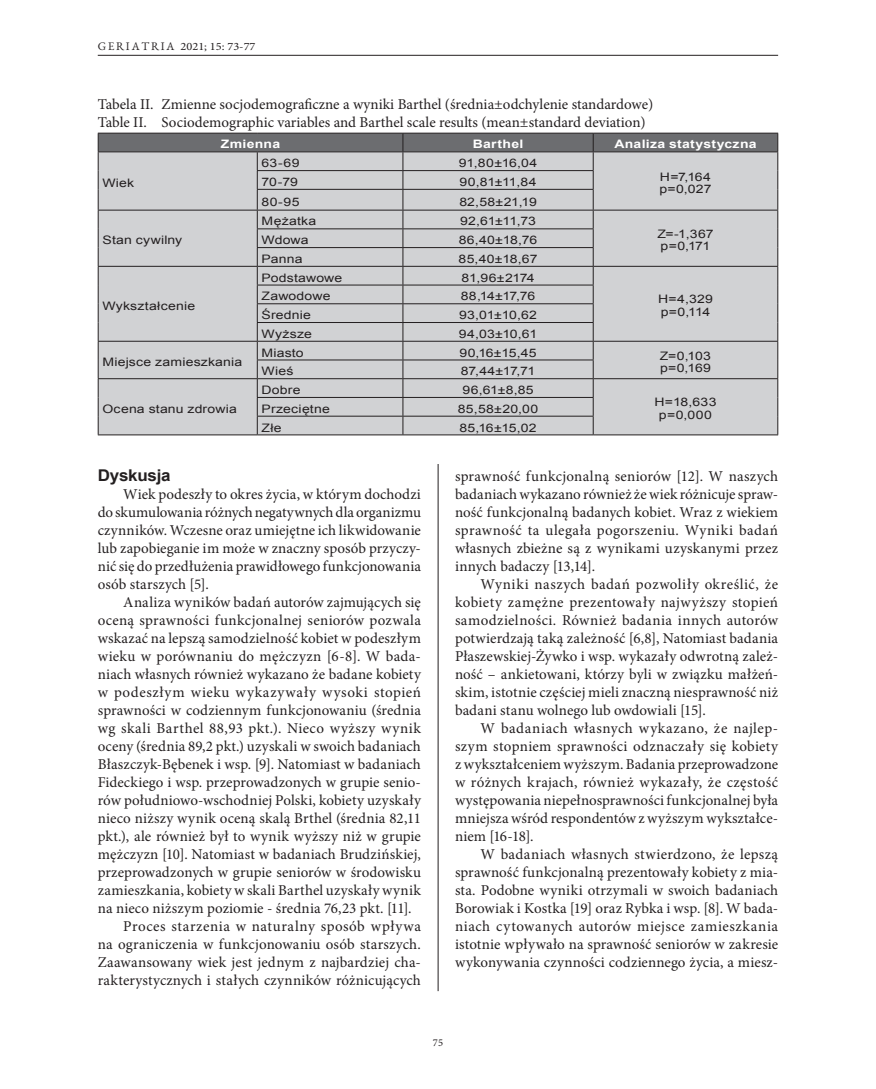
<style>
.page{position:relative;width:876px;height:1089px;background:#fff}
.page>*{position:absolute;margin:0;border:0;box-sizing:border-box;transform-origin:0 0}
.t1{font:700 16.2px "Arial";letter-spacing:-.015em;color:#231f20;scale:1.05 1}
.t2{font:15px/18px "Minion Pro";letter-spacing:.01em;color:#231f20;text-align:justify}
.t3{font:15px "Minion Pro";letter-spacing:.04em;color:#231f20}
.t4{font:15px "Minion Pro";letter-spacing:.045em;color:#231f20}
.t5{font:15px "Minion Pro";letter-spacing:.035em;color:#231f20}
.t6{font:11.7px/12.6px "Arial";letter-spacing:.01em;color:#231f20;scale:1.2 1}
.t7{font:700 11.7px "Arial";letter-spacing:.02em;color:#fff;scale:1.2 1}
.t8{font:11.25px "Minion Pro";color:#231f20;scale:1.1 1}
.t9{font:10.5px "Minion Pro";color:#231f20}
.s1{font-family:"EB Garamond";font-size:11.55px}
</style>
<div class="page">
<hr style="left:438px;top:98px;width:1px;height:893px;background:#231f20">
<hr style="left:98px;top:55px;width:680px;height:1px;background:#231f20">
<div style="left:98px;top:98px;width:680px;height:365px;background:#fff"></div>
<hr style="left:98px;top:434px;width:159px;height:1px;background:#231f20">
<hr style="left:593px;top:434px;width:185px;height:1px;background:#231f20">
<svg style="left:98px;top:133px;width:680px;height:301px;background:#c2c2c4"></svg>
<hr style="left:257px;top:434px;width:146px;height:1px;background:#231f20">
<hr style="left:403px;top:434px;width:190px;height:1px;background:#231f20">
<p class="t8" style="left:98px;top:39px;width:145px"><span class="s1">G E RI AT RI A</span> 2021; 15: 73-77</p>
<p class="t2" style="left:98px;top:95px;width:557px">Tabela II. Zmienne socjodemograficzne a wyniki Barthel (średnia±odchylenie standardowe)<br>Table II. Sociodemographic variables and Barthel scale results (mean±standard deviation)</p>
<p class="t7" style="left:221px;top:137px;width:51px">Zmienna</p>
<p class="t7" style="left:473px;top:137px;width:44px">Barthel</p>
<p class="t7" style="left:614px;top:137px;width:120px">Analiza statystyczna</p>
<p class="t6" style="left:102px;top:177px;width:28px">Wiek</p>
<p class="t6" style="left:262px;top:157px;width:33px">63-69</p>
<p class="t6" style="left:459px;top:157px;width:67px">91,80±16,04</p>
<p class="t6" style="left:659px;top:170px;width:45px">H=7,164 p=0,027</p>
<p class="t6" style="left:262px;top:176px;width:32px">70-79</p>
<p class="t6" style="left:459px;top:176px;width:66px">90,81±11,84</p>
<p class="t6" style="left:262px;top:195px;width:33px">80-95</p>
<p class="t6" style="left:459px;top:195px;width:66px">82,58±21,19</p>
<p class="t6" style="left:102px;top:234px;width:68px">Stan cywilny</p>
<p class="t6" style="left:102px;top:299px;width:79px">Wykształcenie</p>
<p class="t6" style="left:102px;top:355px;width:118px">Miejsce zamieszkania</p>
<p class="t6" style="left:102px;top:402px;width:114px">Ocena stanu zdrowia</p>
<p class="t6" style="left:262px;top:215px;width:47px">Mężatka</p>
<p class="t6" style="left:460px;top:215px;width:65px">92,61±11,73</p>
<p class="t6" style="left:262px;top:234px;width:41px">Wdowa</p>
<p class="t6" style="left:459px;top:234px;width:67px">86,40±18,76</p>
<p class="t6" style="left:262px;top:253px;width:36px">Panna</p>
<p class="t6" style="left:459px;top:253px;width:67px">85,40±18,67</p>
<p class="t6" style="left:262px;top:271px;width:69px">Podstawowe</p>
<p class="t6" style="left:461px;top:271px;width:62px">81,96±2174</p>
<p class="t6" style="left:262px;top:290px;width:59px">Zawodowe</p>
<p class="t6" style="left:461px;top:290px;width:64px">88,14±17,76</p>
<p class="t6" style="left:262px;top:309px;width:43px">Średnie</p>
<p class="t6" style="left:459px;top:309px;width:66px">93,01±10,62</p>
<p class="t6" style="left:262px;top:327px;width:44px">Wyższe</p>
<p class="t6" style="left:459px;top:327px;width:67px">94,03±10,61</p>
<p class="t6" style="left:657px;top:227px;width:48px">Z=-1,367 p=0,171</p>
<p class="t6" style="left:658px;top:293px;width:47px">H=4,329 p=0,114</p>
<p class="t6" style="left:262px;top:346px;width:37px">Miasto</p>
<p class="t6" style="left:459px;top:346px;width:66px">90,16±15,45</p>
<p class="t6" style="left:660px;top:349px;width:44px">Z=0,103</p>
<p class="t6" style="left:262px;top:365px;width:28px">Wieś</p>
<p class="t6" style="left:461px;top:365px;width:63px">87,44±17,71</p>
<p class="t6" style="left:660px;top:362px;width:44px">p=0,169</p>
<p class="t6" style="left:262px;top:384px;width:34px">Dobre</p>
<p class="t6" style="left:462px;top:384px;width:61px">96,61±8,85</p>
<p class="t6" style="left:262px;top:402px;width:58px">Przeciętne</p>
<p class="t6" style="left:458px;top:402px;width:69px">85,58±20,00</p>
<p class="t6" style="left:262px;top:421px;width:18px">Złe</p>
<p class="t6" style="left:459px;top:421px;width:66px">85,16±15,02</p>
<p class="t6" style="left:654px;top:396px;width:53px;text-align:center">H=18,633 p=0,000</p>
<p class="t1" style="left:98px;top:464px;width:71px">Dyskusja</p>
<p class="t2" style="left:98px;top:485px;width:325px;text-indent:26px">Wiek podeszły to okres życia, w którym dochodzi do skumulowania różnych negatywnych dla organizmu czynników. Wczesne oraz umiejętne ich likwidowanie lub zapobieganie im może w znaczny sposób przyczy&shy;nić się do przedłużenia prawidłowego funkcjonowania osób starszych [5].</p>
<p class="t2" style="left:123px;top:593px;width:299px">Analiza wyników badań autorów zajmujących się</p>
<p class="t2" style="left:98px;top:611px;width:325px">oceną sprawności funkcjonalnej seniorów pozwala</p>
<p class="t2" style="left:98px;top:629px;width:325px">wskazać na lepszą samodzielność kobiet w podeszłym</p>
<p class="t2" style="left:98px;top:647px;width:325px">wieku w porównaniu do mężczyzn [6-8]. W bada-</p>
<p class="t2" style="left:98px;top:665px;width:325px">niach własnych również wykazano że badane kobiety</p>
<p class="t4" style="left:98px;top:682px;width:325px">w podeszłym wieku wykazywały wysoki stopień</p>
<p class="t2" style="left:98px;top:701px;width:325px">sprawności w codziennym funkcjonowaniu (średnia</p>
<p class="t3" style="left:98px;top:718px;width:325px">wg skali Barthel 88,93 pkt.). Nieco wyższy wynik</p>
<p class="t2" style="left:98px;top:737px;width:325px">oceny (średnia 89,2 pkt.) uzyskali w swoich badaniach</p>
<p class="t2" style="left:98px;top:755px;width:325px">Błaszczyk-Bębenek i wsp. [9]. Natomiast w badaniach</p>
<p class="t2" style="left:98px;top:773px;width:325px">Fideckiego i wsp. przeprowadzonych w grupie senio-</p>
<p class="t2" style="left:98px;top:791px;width:325px">rów południowo-wschodniej Polski, kobiety uzyskały</p>
<p class="t2" style="left:98px;top:809px;width:325px">nieco niższy wynik oceną skalą Brthel (średnia 82,11</p>
<p class="t2" style="left:98px;top:827px;width:325px">pkt.), ale również był to wynik wyższy niż w grupie</p>
<p class="t2" style="left:98px;top:845px;width:325px">mężczyzn [10]. Natomiast w badaniach Brudzińskiej,</p>
<p class="t2" style="left:98px;top:863px;width:325px">przeprowadzonych w grupie seniorów w środowisku</p>
<p class="t2" style="left:98px;top:881px;width:325px">zamieszkania, kobiety w skali Barthel uzyskały wynik</p>
<p class="t2" style="left:98px;top:899px;width:315px">na nieco niższym poziomie - średnia 76,23 pkt. [11].</p>
<p class="t5" style="left:123px;top:916px;width:299px">Proces starzenia w naturalny sposób wpływa</p>
<p class="t2" style="left:98px;top:935px;width:325px">na ograniczenia w funkcjonowaniu osób starszych.</p>
<p class="t2" style="left:98px;top:953px;width:325px">Zaawansowany wiek jest jednym z najbardziej cha-</p>
<p class="t2" style="left:98px;top:971px;width:325px">rakterystycznych i stałych czynników różnicujących</p>
<p class="t2" style="left:455px;top:467px;width:325px">sprawność funkcjonalną seniorów [12]. W naszych badaniach wykazano również że wiek różnicuje spraw&shy;ność funkcjonalną badanych kobiet. Wraz z wiekiem sprawność ta ulegała pogorszeniu. Wyniki badań własnych zbieżne są z wynikami uzyskanymi przez innych badaczy [13,14].</p>
<p class="t2" style="left:455px;top:575px;width:325px;text-indent:26px">Wyniki naszych badań pozwoliły określić, że kobiety zamężne prezentowały najwyższy stopień samodzielności. Również badania innych autorów potwierdzają taką zależność [6,8], Natomiast badania Płaszewskiej-Żywko i wsp. wykazały odwrotną zależ&shy;ność – ankietowani, którzy byli w związku małżeń&shy;skim, istotnie częściej mieli znaczną niesprawność niż badani stanu wolnego lub owdowiali [15].</p>
<p class="t2" style="left:455px;top:719px;width:325px;text-indent:26px">W badaniach własnych wykazano, że najlep&shy;szym stopniem sprawności odznaczały się kobiety z wykształceniem wyższym. Badania przeprowadzone w różnych krajach, również wykazały, że częstość występowania niepełnosprawności funkcjonalnej była mniejsza wśród respondentów z wyższym wykształce&shy;niem [16-18].</p>
<p class="t2" style="left:455px;top:845px;width:325px;text-indent:26px">W badaniach własnych stwierdzono, że lepszą sprawność funkcjonalną prezentowały kobiety z mia&shy;sta. Podobne wyniki otrzymali w swoich badaniach Borowiak i Kostka [19] oraz Rybka i wsp. [8]. W bada&shy;niach cytowanych autorów miejsce zamieszkania istotnie wpływało na sprawność seniorów w zakresie wykonywania czynności codziennego życia, a miesz-</p>
<p class="t9" style="left:433px;top:1035px;width:12px">75</p>
</div>
